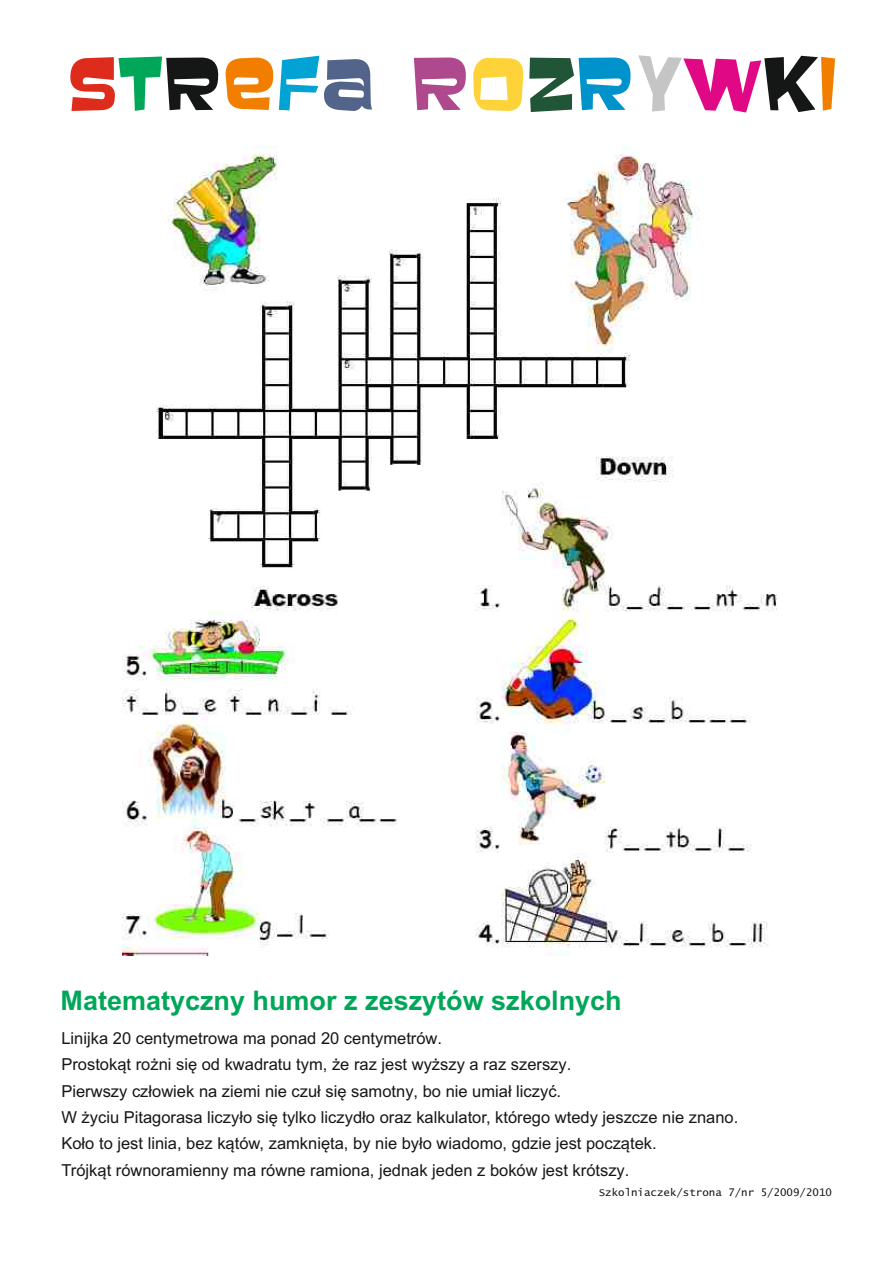
<style>
.page{position:relative;width:893px;height:1263px;background:#fff}
.page>*{position:absolute;margin:0;border:0;box-sizing:border-box;transform-origin:0 0}
.t1{font:65.55px "Baveuse";color:#151616}
.t2{font:700 27px "Arial";color:#00a759}
.t3{font:16.5px/26.2px "Arial";color:#151616}
.t4{font:10.5px "Lucida Console";color:#151616}
.s1{color:#dd2b1c}
.s2{color:#00a759}
.s3{color:#f27e00}
.s4{color:#00a3d4}
.s5{color:#52648a}
.s6{color:#ad498c}
.s7{color:#fed33a}
.s8{color:#215537}
.s9{color:#0093cb}
.s10{color:#c5c5c5}
.s11{color:#e10886}
</style>
<div class="page">
<img style="left:122px;top:146px;width:655px;height:809px">
<h1 class="t1" style="left:67px;top:55px;width:771px"><span class="s1">S</span><span class="s2">T</span>R<span class="s3">E</span><span class="s4">F</span><span class="s5">A</span> <span class="s6">R</span><span class="s7">O</span><span class="s8">Z</span><span class="s9">R</span><span class="s10">Y</span><span class="s11">W</span>K<span class="s3">I</span></h1>
<h2 class="t2" style="left:61px;top:990px;width:563px">Matematyczny humor z zeszytów szkolnych</h2>
<p class="t3" style="left:61px;top:1027px;width:678px">Linijka 20 centymetrowa ma ponad 20 centymetrów.<br>Prostokąt rożni się od kwadratu tym, że raz jest wyższy a raz szerszy.<br>Pierwszy człowiek na ziemi nie czuł się samotny, bo nie umiał liczyć.<br>W życiu Pitagorasa liczyło się tylko liczydło oraz kalkulator, którego wtedy jeszcze nie znano.<br>Koło to jest linia, bez kątów, zamknięta, by nie było wiadomo, gdzie jest początek.<br>Trójkąt równoramienny ma równe ramiona, jednak jeden z boków jest krótszy.</p>
<p class="t4" style="left:599px;top:1188px;width:235px">Szkolniaczek/strona 7/nr 5/2009/2010</p>
</div>
